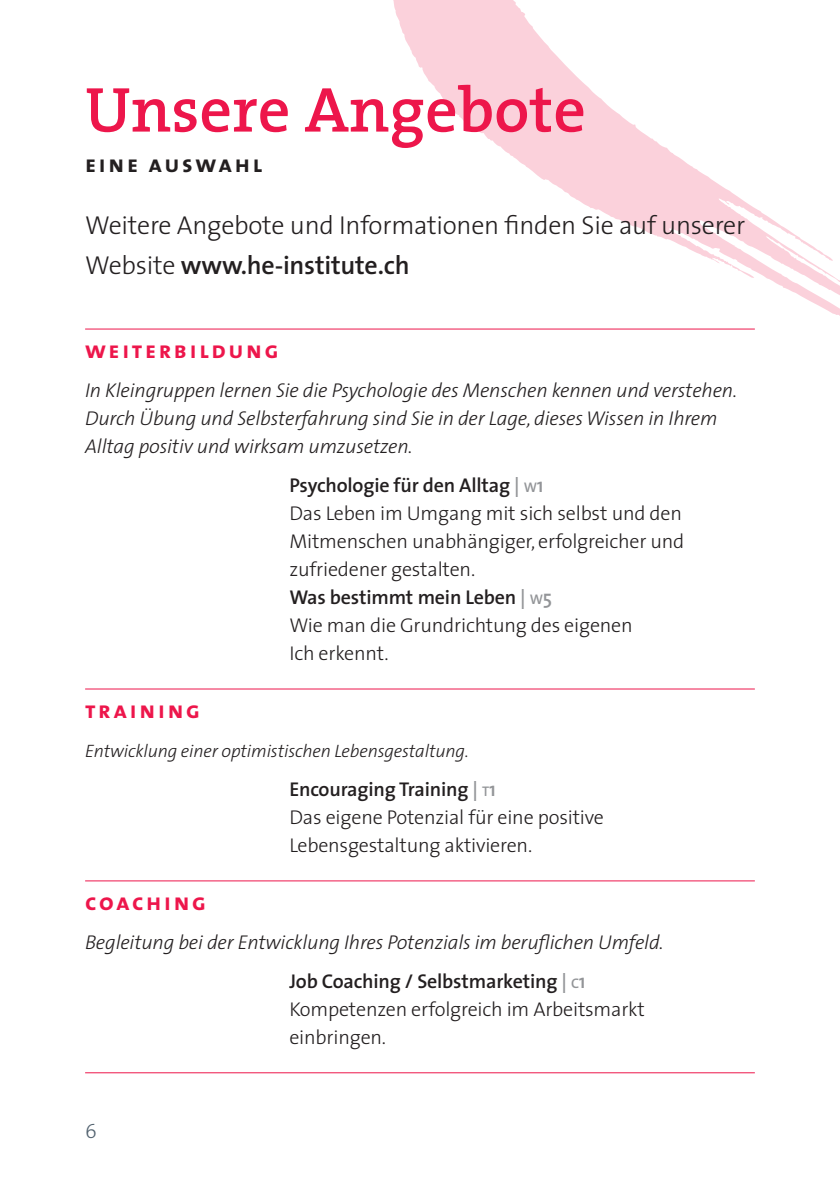
<style>
.page{position:relative;width:840px;height:1191px;background:#fff}
.page>*{position:absolute;margin:0;border:0;box-sizing:border-box;transform-origin:0 0}
.head_2_-_large-red{font:600 64px "The Serif";color:#ed164b}
.lead{font:300 26px/40px "The Sans";letter-spacing:-.01em;color:#231f20}
.head_1_-_red{font:24px "The Sans Bold Caps";letter-spacing:.11em;color:#ed164b}
.head_1_-_black{font:24px "The Sans Bold Caps";letter-spacing:.11em;color:#231f20}
.body_copy{font:300 20px/28px "The Sans";letter-spacing:-.01em;color:#231f20}
.body_copy-2{font:italic 300 20px/28px "The Sans";letter-spacing:-.01em;color:#231f20}
.body_copy-3{font:600 20px "The Sans";letter-spacing:-.01em;color:#231f20}
.t1{font:300 20px "The Sans";color:#52626f}
.body_copy-4{font:italic 300 18px "The Sans";letter-spacing:-.01em;color:#231f20}
.s1{font-weight:600}
.s2{color:#939598}
.s3{font-size:14px;color:#939598}
.s4{font-weight:600;color:#939598}
.s5{font-weight:600;font-size:14px;color:#939598}
</style>
<div class="page">
<svg style="left:389px;top:0;width:450px;height:330px"></svg>
<hr style="left:85px;top:329px;width:669px;height:1px;background:#ed164b">
<hr style="left:85px;top:688px;width:669px;height:1px;background:#ed164b">
<hr style="left:85px;top:880px;width:669px;height:1px;background:#ed164b">
<hr style="left:85px;top:1072px;width:669px;height:1px;background:#ed164b">
<p class="head_2_-_large-red" style="left:85px;top:57px;width:502px">Unsere Angebote</p>
<p class="head_1_-_black" style="left:85px;top:143px;width:178px">eine auswahl</p>
<p class="lead" style="left:85px;top:205px;width:661px">Weitere Angebote und Informationen finden Sie auf unserer<br>Website <span class="s1">www.he-institute.ch</span></p>
<p class="head_1_-_red" style="left:85px;top:329px;width:195px">weiterbildung</p>
<p class="body_copy-2" style="left:85px;top:375px;width:653px">In Kleingruppen lernen Sie die Psychologie des Menschen kennen und verstehen.<br>Durch Übung und Selbsterfahrung sind Sie in der Lage, dieses Wissen in Ihrem<br>Alltag positiv und wirksam umzusetzen.</p>
<p class="body_copy-3" style="left:289px;top:469px;width:255px">Psychologie für den Alltag <span class="s2">|</span> <span class="s3">W</span><span class="s2">1</span></p>
<p class="body_copy" style="left:289px;top:499px;width:396px;text-align:justify">Das Leben im Umgang mit sich selbst und den Mitmenschen unabhängiger, erfolgreicher und zufriedener gestalten.</p>
<p class="body_copy-3" style="left:289px;top:581px;width:264px">Was bestimmt mein Leben <span class="s2">|</span> <span class="s3">W</span><span class="s2">5</span></p>
<p class="body_copy" style="left:289px;top:611px;width:344px">Wie man die Grundrichtung des eigenen<br>Ich erkennt.</p>
<p class="head_1_-_red" style="left:85px;top:689px;width:116px">training</p>
<p class="body_copy-4" style="left:85px;top:736px;width:385px">Entwicklung einer optimistischen Lebensgestaltung.</p>
<p class="body_copy" style="left:289px;top:775px;width:315px"><span class="s1">Encouraging Training</span> <span class="s4">|</span> <span class="s5">T</span><span class="s4">1<br></span>Das eigene Potenzial für eine positive<br>Lebensgestaltung aktivieren.</p>
<p class="head_1_-_red" style="left:85px;top:881px;width:122px">coaching</p>
<p class="body_copy-2" style="left:85px;top:927px;width:579px">Begleitung bei der Entwicklung Ihres Potenzials im beruflichen Umfeld.</p>
<p class="body_copy" style="left:289px;top:966px;width:357px"><span class="s1">Job Coaching / Selbstmarketing</span> <span class="s4">|</span> <span class="s5">C</span><span class="s4">1<br></span>Kompetenzen erfolgreich im Arbeitsmarkt einbringen.</p>
<p class="t1" style="left:85px;top:1114px;width:13px">6</p>
</div>
